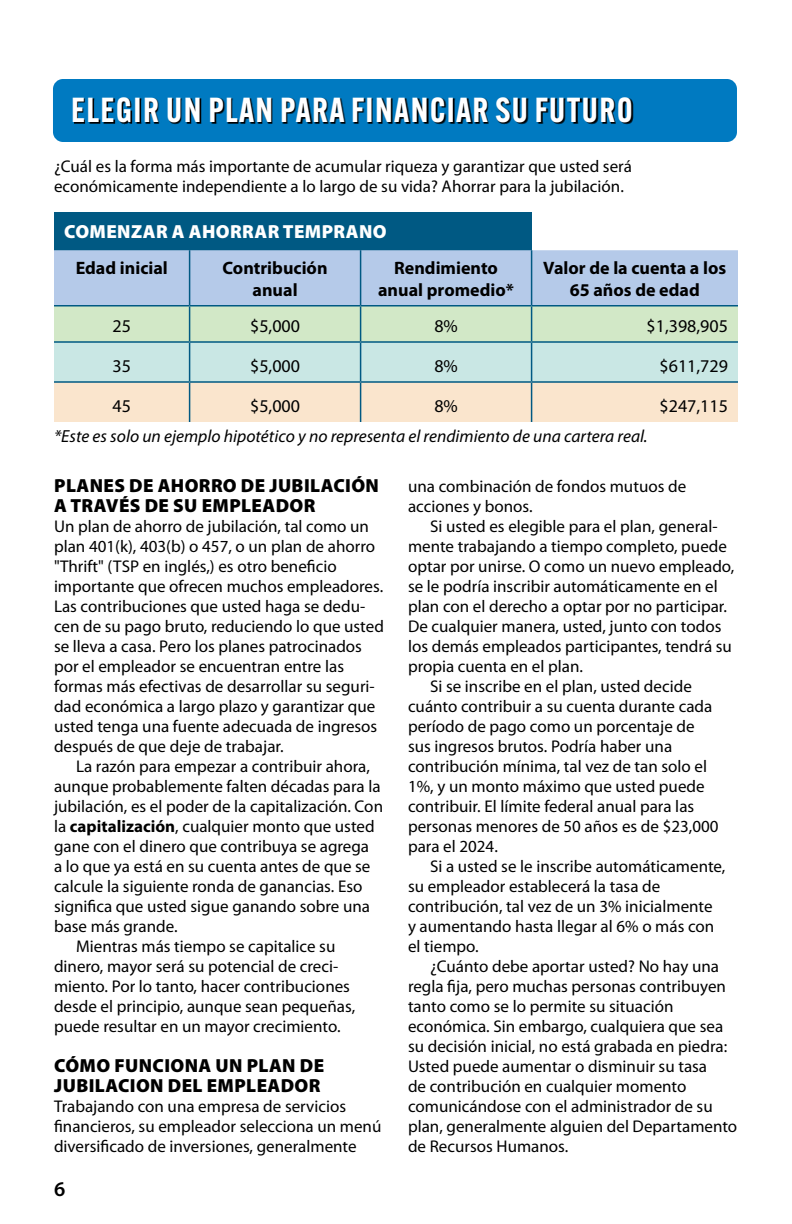
<style>
.page{position:relative;width:792px;height:1224px;background:#fff}
.page>*{position:absolute;margin:0;border:0;box-sizing:border-box;transform-origin:0 0}
.t1{font:600 34px "Alternate Gothic ATF";letter-spacing:.04em;color:#fff}
.t2{font:600 21px "Myriad Pro";color:#000}
.t3{font:900 19px/20px "Myriad Pro";letter-spacing:.02em;color:#000}
.t4{font:900 19px "Myriad Pro";letter-spacing:.02em;color:#fff}
.t5{font:700 18px/22px "Myriad Pro";color:#000;text-align:center}
.t6{font:18px "Myriad Pro";color:#000}
.t7{font:italic 17.6px "Myriad Pro";color:#000}
.t8{font:17px/20px "Myriad Pro";color:#000}
.s1{font-weight:700}
</style>
<div class="page">
<div style="left:53px;top:79px;width:684px;height:63px;background:#007ac1;border-radius:10px"></div>
<div style="left:54px;top:212px;width:478px;height:38px;background:#005983"></div>
<svg style="left:54px;top:250px;width:684px;height:172px"></svg>
<hr style="left:189px;top:250px;width:1px;height:55px;background:#005983">
<hr style="left:360px;top:250px;width:1px;height:55px;background:#005983">
<hr style="left:531px;top:250px;width:1px;height:55px;background:#005983">
<hr style="left:54px;top:305px;width:136px;height:1px;background:#005983">
<hr style="left:190px;top:305px;width:171px;height:1px;background:#005983">
<hr style="left:189px;top:306px;width:1px;height:35px;background:#005983">
<hr style="left:361px;top:305px;width:171px;height:1px;background:#005983">
<hr style="left:360px;top:306px;width:1px;height:35px;background:#005983">
<hr style="left:532px;top:305px;width:206px;height:1px;background:#005983">
<hr style="left:531px;top:306px;width:1px;height:35px;background:#005983">
<hr style="left:54px;top:341px;width:136px;height:2px;background:#005983">
<hr style="left:190px;top:341px;width:171px;height:2px;background:#005983">
<hr style="left:189px;top:343px;width:1px;height:38px;background:#005983">
<hr style="left:361px;top:341px;width:171px;height:2px;background:#005983">
<hr style="left:360px;top:343px;width:1px;height:38px;background:#005983">
<hr style="left:532px;top:341px;width:206px;height:2px;background:#005983">
<hr style="left:531px;top:343px;width:1px;height:38px;background:#005983">
<hr style="left:54px;top:381px;width:136px;height:2px;background:#005983">
<hr style="left:190px;top:381px;width:171px;height:2px;background:#005983">
<hr style="left:189px;top:383px;width:1px;height:39px;background:#005983">
<hr style="left:361px;top:381px;width:171px;height:2px;background:#005983">
<hr style="left:360px;top:383px;width:1px;height:39px;background:#005983">
<hr style="left:532px;top:381px;width:206px;height:2px;background:#005983">
<hr style="left:531px;top:383px;width:1px;height:39px;background:#005983">
<svg style="left:74px;top:98px;width:560px;height:27px"></svg>
<h1 class="t1" style="left:71px;top:88px;width:563px">ELEGIR UN PLAN PARA FINANCIAR SU FUTURO</h1>
<p class="t8" style="left:54px;top:157px;width:579px">¿Cuál es la forma más importante de acumular riqueza y garantizar que usted será económicamente independiente a lo largo de su vida? Ahorrar para la jubilación.</p>
<p class="t4" style="left:64px;top:221px;width:324px">COMENZAR A AHORRAR TEMPRANO</p>
<p class="t5" style="left:76px;top:256px;width:94px">Edad inicial</p>
<p class="t5" style="left:223px;top:256px;width:107px">Contribución anual</p>
<p class="t5" style="left:378px;top:256px;width:137px">Rendimiento anual promedio*</p>
<p class="t5" style="left:543px;top:256px;width:184px">Valor de la cuenta a los<br>65 años de edad</p>
<p class="t6" style="left:113px;top:316px;width:20px">25</p>
<p class="t6" style="left:250px;top:316px;width:51px">$5,000</p>
<p class="t6" style="left:434px;top:316px;width:25px">8%</p>
<p class="t6" style="left:647px;top:316px;width:83px">$1,398,905</p>
<p class="t6" style="left:113px;top:356px;width:20px">35</p>
<p class="t6" style="left:250px;top:356px;width:51px">$5,000</p>
<p class="t6" style="left:434px;top:356px;width:25px">8%</p>
<p class="t6" style="left:660px;top:356px;width:70px">$611,729</p>
<p class="t6" style="left:113px;top:396px;width:20px">45</p>
<p class="t6" style="left:250px;top:396px;width:51px">$5,000</p>
<p class="t6" style="left:434px;top:396px;width:25px">8%</p>
<p class="t6" style="left:660px;top:396px;width:70px">$247,115</p>
<p class="t7" style="left:54px;top:427px;width:595px">*Este es solo un ejemplo hipotético y no representa el rendimiento de una cartera real.</p>
<p class="t3" style="left:54px;top:476px;width:326px">PLANES DE AHORRO DE JUBILACIÓN<br>A TRAVÉS DE SU EMPLEADOR</p>
<p class="t8" style="left:54px;top:517px;width:331px">Un plan de ahorro de jubilación, tal como un plan 401(k), 403(b) o 457, o un plan de ahorro "Thrift" (TSP en inglés,) es otro beneficio importante que ofrecen muchos empleadores.<br>Las contribuciones que usted haga se dedu&shy;cen de su pago bruto, reduciendo lo que usted se lleva a casa. Pero los planes patrocinados por el empleador se encuentran entre las formas más efectivas de desarrollar su seguri&shy;dad económica a largo plazo y garantizar que usted tenga una fuente adecuada de ingresos después de que deje de trabajar.</p>
<p class="t8" style="left:76px;top:757px;width:295px">La razón para empezar a contribuir ahora,</p>
<p class="t8" style="left:54px;top:777px;width:328px">aunque probablemente falten décadas para la</p>
<p class="t8" style="left:54px;top:797px;width:331px">jubilación, es el poder de la capitalización. Con</p>
<p class="t8" style="left:54px;top:817px;width:322px">la <span class="s1">capitalización</span>, cualquier monto que usted</p>
<p class="t8" style="left:54px;top:837px;width:317px">gane con el dinero que contribuya se agrega</p>
<p class="t8" style="left:54px;top:857px;width:318px">a lo que ya está en su cuenta antes de que se</p>
<p class="t8" style="left:54px;top:877px;width:310px">calcule la siguiente ronda de ganancias. Eso</p>
<p class="t8" style="left:54px;top:897px;width:318px">significa que usted sigue ganando sobre una</p>
<p class="t8" style="left:54px;top:917px;width:125px">base más grande.</p>
<p class="t8" style="left:76px;top:937px;width:261px">Mientras más tiempo se capitalice su</p>
<p class="t8" style="left:54px;top:957px;width:286px">dinero, mayor será su potencial de creci-</p>
<p class="t8" style="left:54px;top:977px;width:298px">miento. Por lo tanto, hacer contribuciones</p>
<p class="t8" style="left:54px;top:997px;width:303px">desde el principio, aunque sean pequeñas,</p>
<p class="t8" style="left:54px;top:1017px;width:288px">puede resultar en un mayor crecimiento.</p>
<p class="t3" style="left:54px;top:1056px;width:272px">CÓMO FUNCIONA UN PLAN DE<br>JUBILACION DEL EMPLEADOR</p>
<p class="t8" style="left:54px;top:1097px;width:329px">Trabajando con una empresa de servicios financieros, su empleador selecciona un menú diversificado de inversiones, generalmente</p>
<p class="t2" style="left:54px;top:1176px;width:13px">6</p>
<p class="t8" style="left:408px;top:477px;width:280px">una combinación de fondos mutuos de acciones y bonos.</p>
<p class="t8" style="left:430px;top:517px;width:289px">Si usted es elegible para el plan, general-</p>
<p class="t8" style="left:408px;top:537px;width:321px">mente trabajando a tiempo completo, puede</p>
<p class="t8" style="left:408px;top:557px;width:328px">optar por unirse. O como un nuevo empleado,</p>
<p class="t8" style="left:408px;top:577px;width:311px">se le podría inscribir automáticamente en el</p>
<p class="t8" style="left:408px;top:597px;width:321px">plan con el derecho a optar por no participar.</p>
<p class="t8" style="left:408px;top:617px;width:315px">De cualquier manera, usted, junto con todos</p>
<p class="t8" style="left:408px;top:637px;width:325px">los demás empleados participantes, tendrá su</p>
<p class="t8" style="left:408px;top:657px;width:177px">propia cuenta en el plan.</p>
<p class="t8" style="left:430px;top:677px;width:263px">Si se inscribe en el plan, usted decide</p>
<p class="t8" style="left:408px;top:697px;width:306px">cuánto contribuir a su cuenta durante cada</p>
<p class="t8" style="left:408px;top:717px;width:288px">período de pago como un porcentaje de</p>
<p class="t8" style="left:408px;top:737px;width:266px">sus ingresos brutos. Podría haber una</p>
<p class="t8" style="left:408px;top:757px;width:301px">contribución mínima, tal vez de tan solo el</p>
<p class="t8" style="left:408px;top:777px;width:298px">1%, y un monto máximo que usted puede</p>
<p class="t8" style="left:408px;top:797px;width:288px">contribuir. El límite federal anual para las</p>
<p class="t8" style="left:408px;top:817px;width:312px">personas menores de 50 años es de $23,000</p>
<p class="t8" style="left:408px;top:837px;width:91px">para el 2024.</p>
<p class="t8" style="left:430px;top:857px;width:297px">Si a usted se le inscribe automáticamente,</p>
<p class="t8" style="left:408px;top:877px;width:254px">su empleador establecerá la tasa de</p>
<p class="t8" style="left:408px;top:897px;width:306px">contribución, tal vez de un 3% inicialmente</p>
<p class="t8" style="left:408px;top:917px;width:308px">y aumentando hasta llegar al 6% o más con</p>
<p class="t8" style="left:408px;top:937px;width:72px">el tiempo.</p>
<p class="t8" style="left:430px;top:957px;width:291px">¿Cuánto debe aportar usted? No hay una</p>
<p class="t8" style="left:408px;top:977px;width:319px">regla fija, pero muchas personas contribuyen</p>
<p class="t8" style="left:408px;top:997px;width:267px">tanto como se lo permite su situación</p>
<p class="t8" style="left:408px;top:1017px;width:317px">económica. Sin embargo, cualquiera que sea</p>
<p class="t8" style="left:408px;top:1037px;width:321px">su decisión inicial, no está grabada en piedra:</p>
<p class="t8" style="left:408px;top:1057px;width:301px">Usted puede aumentar o disminuir su tasa</p>
<p class="t8" style="left:408px;top:1077px;width:280px">de contribución en cualquier momento</p>
<p class="t8" style="left:408px;top:1097px;width:306px">comunicándose con el administrador de su</p>
<p class="t8" style="left:408px;top:1117px;width:331px">plan, generalmente alguien del Departamento</p>
<p class="t8" style="left:408px;top:1137px;width:162px">de Recursos Humanos.</p>
</div>
